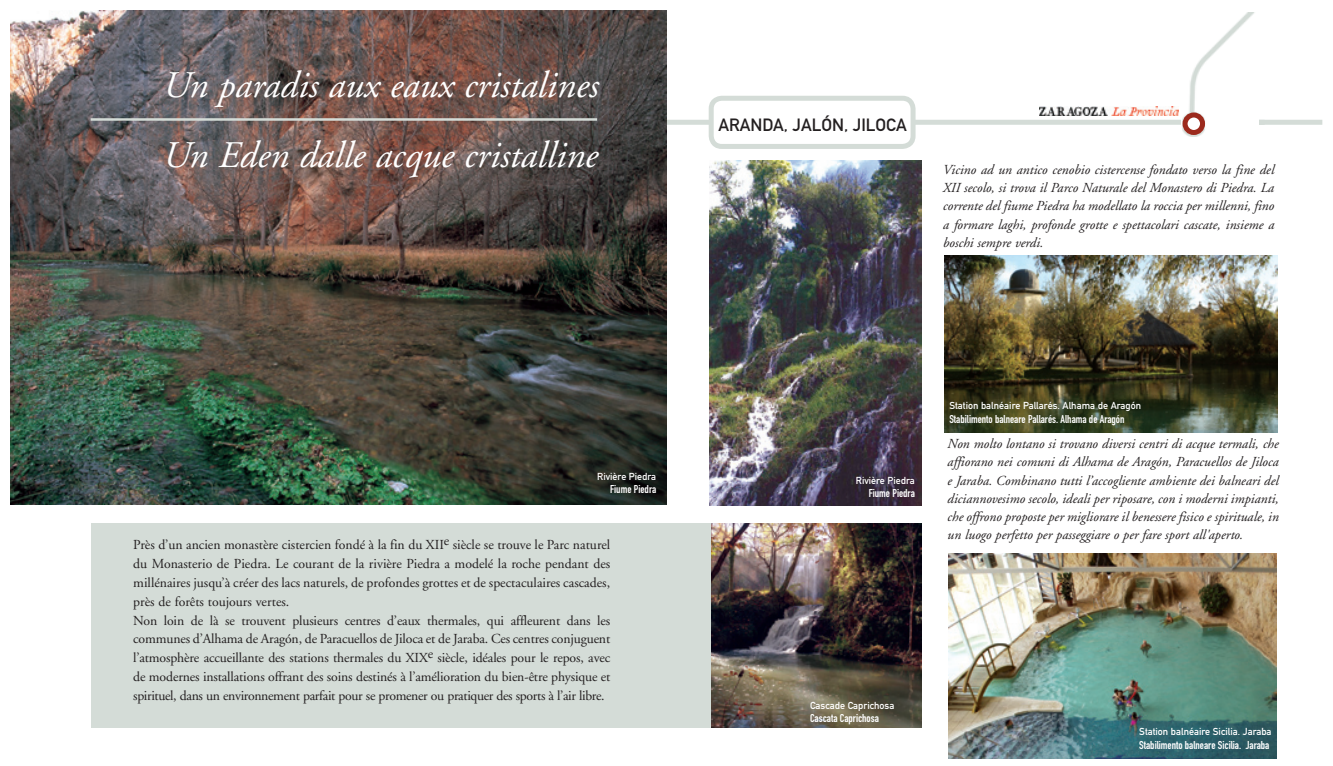
<style>
.page{position:relative;width:1333px;height:766px;background:#fff}
.page>*{position:absolute;margin:0;border:0;box-sizing:border-box;transform-origin:0 0}
.t1{font:italic 37.5px "Adobe Garamond";color:#fff}
.t2{font:17.5px "DIN Mittelschrift";color:#231f20}
.t3{font:13.75px/18.8px "Adobe Garamond";letter-spacing:-.015em;color:#231f20;text-align:justify}
.t4{font:italic 13.75px/18.1px "Adobe Garamond";color:#231f20;text-align:justify}
.t5{font:11.25px "DIN Engschrift";color:#fff}
.t6{font:10px "DIN Mittelschrift";color:#fff}
</style>
<div class="page">
<div style="left:11px;top:120px;width:1311px;height:5px;background:#d4dcd7"></div>
<img style="left:1181px;top:12px;width:77px;height:124px">
<svg style="left:1184px;top:115px;width:18px;height:17px"></svg>
<div style="left:1182px;top:112px;width:22px;height:23px;border:5px solid #9c2a1d;border-radius:50%"></div>
<img style="left:709px;top:161px;width:212px;height:344px">
<div style="left:92px;top:523px;width:654px;height:204px;background:#d4dcd7"></div>
<img style="left:944px;top:255px;width:333px;height:177px">
<img style="left:948px;top:553px;width:328px;height:205px">
<div style="left:711px;top:98px;width:202px;height:48px;background:#fff;border-radius:11px"></div>
<div style="left:708px;top:96px;width:207px;height:53px;border:5px solid #d4dcd7;border-radius:11px"></div>
<img style="left:711px;top:523px;width:210px;height:204px">
<img style="left:1039px;top:107px;width:139px;height:9px">
<img style="left:11px;top:11px;width:655px;height:493px">
<hr style="left:91px;top:118px;width:506px;height:3px;background:#d4dcd7">
<p class="t1" style="left:161px;top:65px;width:437px">Un paradis aux eaux cristalines</p>
<p class="t1" style="left:161px;top:135px;width:436px">Un Eden dalle acque cristalline</p>
<p class="t6" style="left:597px;top:470px;width:60px">Rivière Piedra</p>
<p class="t5" style="left:610px;top:483px;width:48px">Fiume Piedra</p>
<p class="t3" style="left:133px;top:536px;width:478px">Près d’un ancien monastère cistercien fondé à la fin du XIIe siècle se trouve le Parc naturel du Monasterio de Piedra. Le courant de la rivière Piedra a modelé la roche pendant des millénaires jusqu’à créer des lacs naturels, de profondes grottes et de spectaculaires cascades, près de forêts toujours vertes.</p>
<p class="t3" style="left:133px;top:611px;width:478px">Non loin de là se trouvent plusieurs centres d’eaux thermales, qui affleurent dans les communes d’Alhama de Aragón, de Paracuellos de Jiloca et de Jaraba. Ces centres conjuguent l’atmosphère accueillante des stations thermales du XIXe siècle, idéales pour le repos, avec de modernes installations offrant des soins destinés à l’amélioration du bien-être physique et spirituel, dans un environnement parfait pour se promener ou pratiquer des sports à l’air libre.</p>
<p class="t2" style="left:718px;top:114px;width:190px">ARANDA, JALÓN, JILOCA</p>
<p class="t4" style="left:942px;top:161px;width:333px">Vicino ad un antico cenobio cistercense fondato verso la fine del XII secolo, si trova il Parco Naturale del Monastero di Piedra. La corrente del fiume Piedra ha modellato la roccia per millenni, fino a formare laghi, profonde grotte e spettacolari cascate, insieme a boschi sempre verdi.</p>
<p class="t6" style="left:855px;top:474px;width:60px">Rivière Piedra</p>
<p class="t5" style="left:868px;top:487px;width:48px">Fiume Piedra</p>
<p class="t6" style="left:949px;top:400px;width:193px">Station balnéaire Pallarés. Alhama de Aragón</p>
<p class="t5" style="left:949px;top:412px;width:177px">Stabilimento balneare Pallarés. Alhama de Aragón</p>
<p class="t4" style="left:946px;top:435px;width:333px">Non molto lontano si trovano diversi centri di acque termali, che affiorano nei comuni di Alhama de Aragón, Paracuellos de Jiloca e Jaraba. Combinano tutti l’accogliente ambiente dei balneari del diciannovesimo secolo, ideali per riposare, con i moderni impianti, che offrono proposte per migliorare il benessere fisico e spirituale, in un luogo perfetto per passeggiare o per fare sport all'aperto.</p>
<p class="t6" style="left:810px;top:699px;width:86px">Cascade Caprichosa</p>
<p class="t5" style="left:810px;top:711px;width:70px">Cascata Caprichosa</p>
<p class="t6" style="left:1139px;top:725px;width:134px">Station balnéaire Sicilia. Jaraba</p>
<p class="t5" style="left:1139px;top:738px;width:132px">Stabilimento balneare Sicilia. Jaraba</p>
</div>
